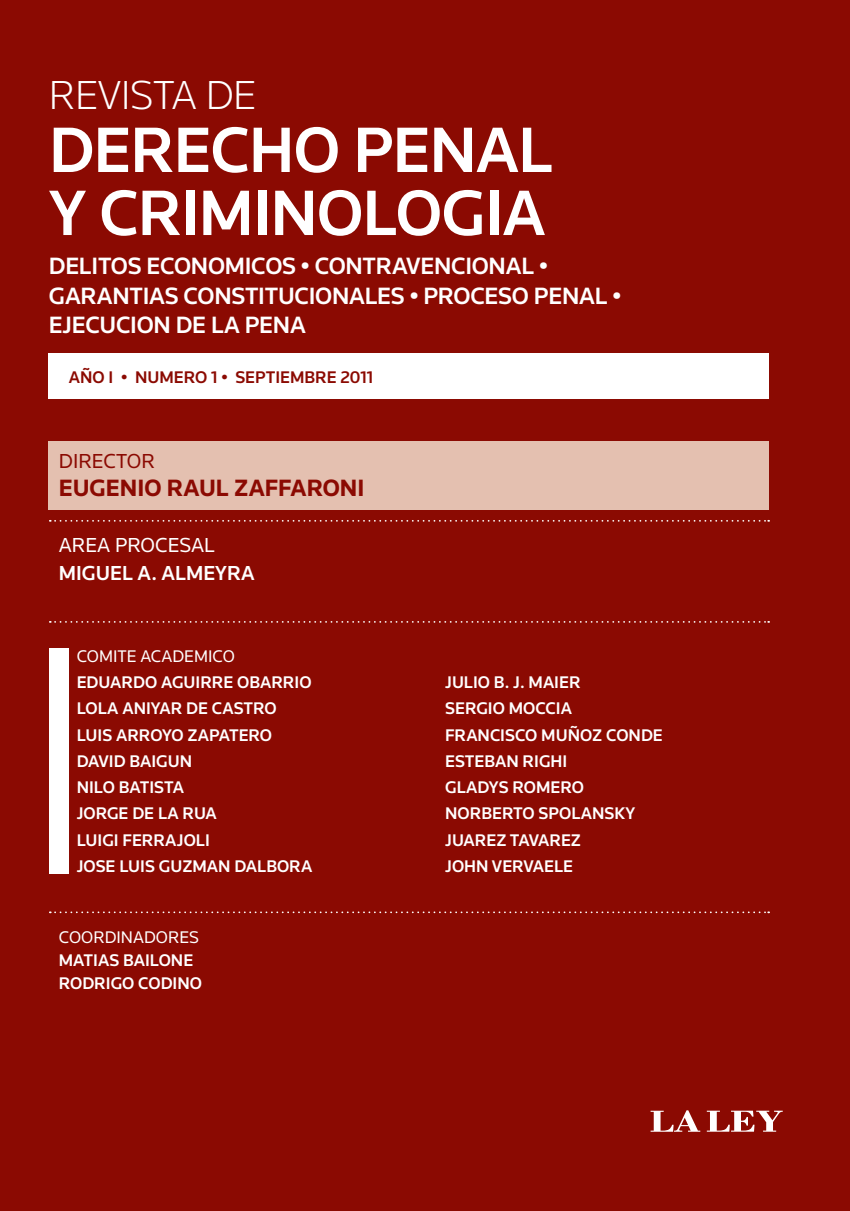
<style>
.page{position:relative;width:850px;height:1211px;background:#fff}
.page>*{position:absolute;margin:0;border:0;box-sizing:border-box;transform-origin:0 0}
.t1{font:500 66.5px "Knowledge";letter-spacing:-.01em;color:#fff}
.t2{font:300 42px "Knowledge";color:#fff}
.t3{font:500 24.5px "Knowledge";letter-spacing:-.01em;color:#fff}
.t4{font:700 24.5px "Knowledge";color:#8b0a02}
.t5{font:500 21px "Knowledge";color:#fff}
.t6{font:21px "Knowledge";color:#fff}
.t7{font:21px "Knowledge";color:#8b0a02}
.t8{font:500 17.5px "Knowledge";color:#fff}
.t9{font:17.5px "Knowledge";color:#fff}
.t10{font:500 17.5px "Knowledge";color:#8b0a02}
</style>
<div class="page">
<div style="left:0;top:0;width:849px;height:1210px;background:#8b0a02"></div>
<div style="left:49px;top:441px;width:719px;height:69px;background:#e4c0b0"></div>
<div style="left:49px;top:353px;width:719px;height:46px;background:#fff"></div>
<div style="left:49px;top:648px;width:19px;height:226px;background:#fff"></div>
<svg style="left:650px;top:1110px;width:49px;height:21px"></svg>
<svg style="left:706px;top:1110px;width:76px;height:21px"></svg>
<svg style="left:50px;top:520px;width:718px;height:1px"></svg>
<svg style="left:50px;top:911px;width:718px;height:2px"></svg>
<svg style="left:50px;top:621px;width:718px;height:1px"></svg>
<p class="t2" style="left:49px;top:69px;width:47px">REVIST</p>
<p class="t2" style="left:171px;top:69px;width:58px">A DE</p>
<p class="t1" style="left:49px;top:109px;width:505px">DERECHO PENAL</p>
<p class="t1" style="left:49px;top:172px;width:85px">Y CRIMI</p>
<p class="t1" style="left:270px;top:172px;width:276px">NOLOGIA</p>
<p class="t3" style="left:49px;top:251px;width:282px">DELITOS ECONOMICOS • CON</p>
<p class="t3" style="left:362px;top:251px;width:126px">TRAVENCIONAL</p>
<p class="t3" style="left:538px;top:251px;width:10px">•</p>
<p class="t3" style="left:49px;top:280px;width:151px">GARANTIAS CON</p>
<p class="t3" style="left:231px;top:280px;width:100px">STITUCIONAL</p>
<p class="t3" style="left:377px;top:280px;width:200px">ES • PROCESO PENAL</p>
<p class="t3" style="left:612px;top:280px;width:10px">•</p>
<p class="t3" style="left:49px;top:310px;width:241px">EJECUCION DE LA PENA</p>
<p class="t10" style="left:69px;top:366px;width:306px">AÑO I • NUMERO 1 • SEPTIEMBRE 2011</p>
<p class="t7" style="left:59px;top:447px;width:97px">DIRECTOR</p>
<p class="t4" style="left:59px;top:472px;width:307px">EUGENIO RAUL ZAFFARONI</p>
<p class="t6" style="left:59px;top:531px;width:157px">AREA PROCESAL</p>
<p class="t5" style="left:59px;top:559px;width:197px">MIGUEL A. ALMEYRA</p>
<p class="t9" style="left:77px;top:645px;width:159px">COMITE ACADEMICO</p>
<p class="t8" style="left:77px;top:671px;width:235px">EDUARDO AGUIRRE OBARRIO</p>
<p class="t8" style="left:77px;top:697px;width:12px">LOLA</p>
<p class="t8" style="left:122px;top:697px;width:154px">AN IYAR DE CASTRO</p>
<p class="t8" style="left:77px;top:724px;width:86px">LUIS ARROYO</p>
<p class="t8" style="left:187px;top:724px;width:85px">ZAPATERO</p>
<p class="t8" style="left:77px;top:750px;width:114px">DAVID BAIGUN</p>
<p class="t8" style="left:77px;top:776px;width:108px">NILO BATISTA</p>
<p class="t8" style="left:77px;top:802px;width:141px">JORGE DE LA RUA</p>
<p class="t8" style="left:77px;top:829px;width:134px">LUIGI FERRAJOLI</p>
<p class="t8" style="left:77px;top:855px;width:236px">JOSE LUIS GUZMAN DALBORA</p>
<p class="t9" style="left:59px;top:926px;width:141px">COORDINADORES</p>
<p class="t8" style="left:59px;top:949px;width:134px">MATIAS BAILONE</p>
<p class="t8" style="left:59px;top:971px;width:144px">RODRIGO CODI NO</p>
<p class="t8" style="left:445px;top:671px;width:137px">JULIO B. J. MAIER</p>
<p class="t8" style="left:445px;top:697px;width:90px">SERGIO MOCC</p>
<p class="t8" style="left:555px;top:697px;width:17px">IA</p>
<p class="t8" style="left:445px;top:724px;width:34px">FRANC</p>
<p class="t8" style="left:500px;top:724px;width:118px">ISCO MUÑOZ CON</p>
<p class="t8" style="left:640px;top:724px;width:23px">DE</p>
<p class="t8" style="left:445px;top:750px;width:123px">ESTEBAN RIGH I</p>
<p class="t8" style="left:445px;top:776px;width:139px">GLADYS ROMERO</p>
<p class="t8" style="left:445px;top:802px;width:126px">NORBERTO SPOLAN</p>
<p class="t8" style="left:604px;top:802px;width:32px">SKY</p>
<p class="t8" style="left:445px;top:829px;width:137px">JUAREZ TAVAREZ</p>
<p class="t8" style="left:445px;top:855px;width:20px">JOHN</p>
<p class="t8" style="left:491px;top:855px;width:83px">VERVAELE</p>
</div>
